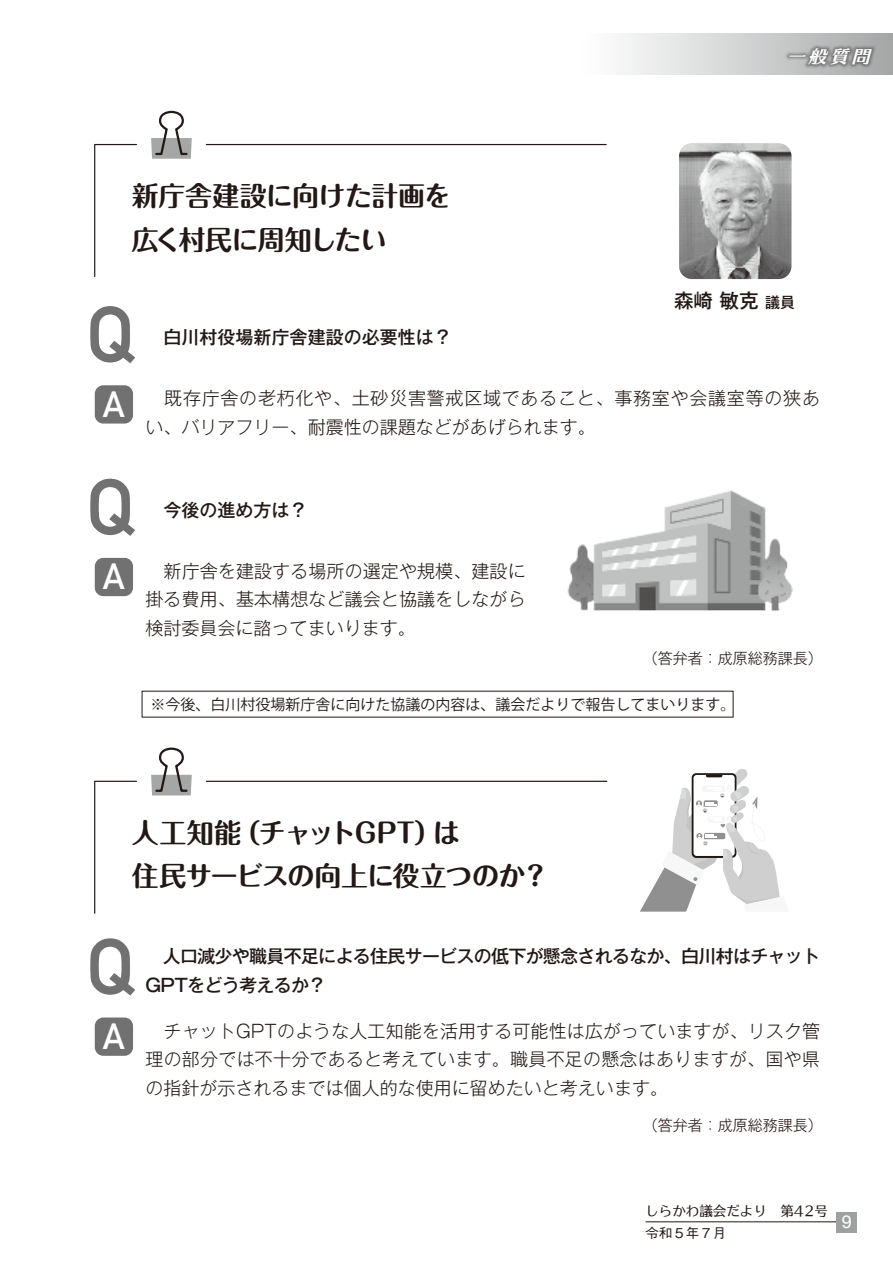
<style>
.page{position:relative;width:893px;height:1263px;background:#fff}
.page>*{position:absolute;margin:0;border:0;box-sizing:border-box;transform-origin:0 0}
.t1{font:700 78px "DIN Alternate";color:#727171}
.t2{font:700 36px "DIN Alternate";color:#fff}
.t3{font:700 27px/43.5px "Maru Fo Pro";letter-spacing:-.025em;color:#221815}
.t4{font:500 19.5px "Gothic MB101 Pro";color:#221815}
.t5{font:300 18px/28.5px "Gothic MB101 Pro";letter-spacing:.005em;color:#221815;text-align:justify}
.t6{font:300 18px/28.5px "Gothic MB101 Pro";letter-spacing:.04em;color:#221815}
.t7{font:500 18px/28.5px "Gothic MB101 Pro";letter-spacing:-.04em;color:#221815}
.t8{font:500 18px "Gothic MB101 Pro";color:#221815}
.t9{font:18px "Helvetica Neue";color:#fff}
.t10{font:italic 17.4px "UD Typos 515 Std";color:#fff;scale:1.04 1}
.t11{font:15px "Koz Go Pro";color:#221815}
.t12{font:300 15px "Gothic MB101 Pro";color:#221815}
.t13{font:13.5px "UD Typos 510 Std";color:#221815}
.t14{font:500 13.5px "Gothic BBB Pro";color:#221815}
.s1{font-size:15px}
</style>
<div class="page">
<div style="left:95px;top:385px;width:38px;height:39px;background:#727171;border-radius:9px"></div>
<div style="left:95px;top:1017px;width:38px;height:39px;background:#727171;border-radius:9px"></div>
<div style="left:95px;top:558px;width:38px;height:38px;background:#727171;border-radius:9px"></div>
<svg style="left:151px;top:110px;width:41px;height:49px"></svg>
<hr style="left:206px;top:144px;width:400px;height:1px;background:#221815">
<svg style="left:94px;top:143px;width:43px;height:134px"></svg>
<svg style="left:151px;top:747px;width:41px;height:48px"></svg>
<hr style="left:206px;top:781px;width:401px;height:1px;background:#221815">
<svg style="left:94px;top:780px;width:43px;height:134px"></svg>
<img style="left:679px;top:143px;width:112px;height:136px">
<img style="left:567px;top:490px;width:226px;height:121px">
<svg style="left:640px;top:769px;width:140px;height:143px"></svg>
<hr style="left:646px;top:1221px;width:198px;height:1px;background:#221815">
<div style="left:836px;top:1212px;width:21px;height:20px;background:#9fa0a0"></div>
<svg style="left:623px;top:39px;width:106px;height:36px;fill:#e6e6e7"></svg>
<svg style="left:623px;top:33px;width:106px;height:4px"></svg>
<img style="left:729px;top:33px;width:164px;height:42px">
<h3 class="t3" style="left:132px;top:171px;width:320px">新庁舎建設に向けた計画を広く村民に周知したい</h3>
<h1 class="t1" style="left:86px;top:289px;width:49px">Q</h1>
<p class="t8" style="left:145px;top:323px;width:308px">　白川村役場新庁舎建設の必要性は？</p>
<p class="t10" style="left:787px;top:42px;width:88px">一般質問</p>
<p class="t4" style="left:674px;top:284px;width:122px">森崎 敏克 <span class="s1">議員</span></p>
<h2 class="t2" style="left:103px;top:383px;width:23px">A</h2>
<p class="t6" style="left:145px;top:382px;width:676px">　既存庁舎の老朽化や、土砂災害警戒区域であること、事務室や会議室等の狭あい、バリアフリー、耐震性の課題などがあげられます。</p>
<h1 class="t1" style="left:86px;top:462px;width:49px">Q</h1>
<p class="t8" style="left:145px;top:495px;width:164px">　今後の進め方は？</p>
<h2 class="t2" style="left:103px;top:556px;width:23px">A</h2>
<p class="t5" style="left:145px;top:554px;width:382px">　新庁舎を建設する場所の選定や規模、建設に掛る費用、基本構想など議会と協議をしながら検討委員会に諮ってまいります。</p>
<p class="t12" style="left:643px;top:646px;width:182px">（答弁者：成原総務課長）</p>
<p class="t11" style="left:151px;top:695px;width:587px">※今後、白川村役場新庁舎に向けた協議の内容は、議会だよりで報告してまいります。</p>
<h3 class="t3" style="left:132px;top:808px;width:418px">人工知能（チャットGPT）は<br>住民サービスの向上に役立つのか？</h3>
<h1 class="t1" style="left:86px;top:922px;width:49px">Q</h1>
<p class="t7" style="left:145px;top:940px;width:676px">　人口減少や職員不足による住民サービスの低下が懸念されるなか、白川村はチャット<br>GPTをどう考えるか？</p>
<p class="t5" style="left:145px;top:1014px;width:676px">　チャットGPTのような人工知能を活用する可能性は広がっていますが、リスク管理の部分では不十分であると考えています。職員不足の懸念はありますが、国や県の指針が示されるまでは個人的な使用に留めたいと考えいます。</p>
<h2 class="t2" style="left:103px;top:1015px;width:23px">A</h2>
<p class="t12" style="left:643px;top:1113px;width:182px">（答弁者：成原総務課長）</p>
<p class="t13" style="left:645px;top:1199px;width:184px">しらかわ議会だより　第42号</p>
<p class="t14" style="left:645px;top:1222px;width:83px">令和５年７月</p>
<p class="t9" style="left:842px;top:1211px;width:12px">9</p>
</div>
